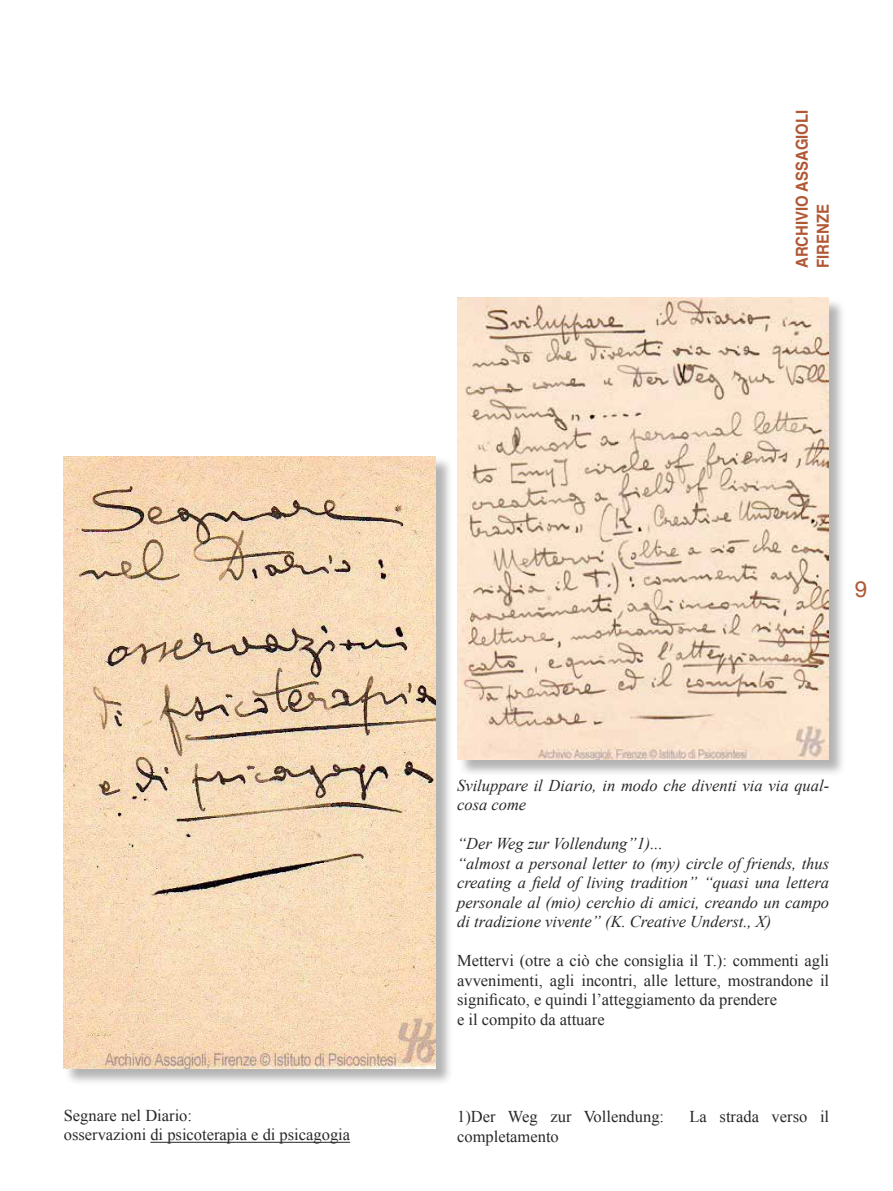
<style>
.page{position:relative;width:893px;height:1191px;background:#fff}
.page>*{position:absolute;margin:0;border:0;box-sizing:border-box;transform-origin:0 0}
.t1{font:22.5px "Helvetica Neue";color:#b15734}
.t2{font:16.5px/19.5px "Times New Roman";color:#282828}
.t3{font:italic 16.5px/19.5px "Times New Roman";color:#282828}
.t4{font:700 16.5px/21px "Helvetica";color:#b15734;scale:.9 1}
</style>
<div class="page">
<div style="left:65px;top:457px;width:388px;height:628px;background:#282828;opacity:.35"></div>
<img style="left:64px;top:456px;width:372px;height:612px">
<hr style="left:150px;top:1141px;width:200px;height:1px;background:#282828">
<div style="left:458px;top:298px;width:388px;height:478px;background:#282828;opacity:.35"></div>
<img style="left:457px;top:298px;width:372px;height:461px">
<p class="t4" style="left:792px;top:268px;width:177px;rotate:-90deg">ARCHIVIO ASSAGIOLI<br>FIRENZE</p>
<p class="t2" style="left:64px;top:1105px;width:288px">Segnare nel Diario:<br>osservazioni di psicoterapia e di psicagogia</p>
<h1 class="t1" style="left:855px;top:573px;width:14px">9</h1>
<p class="t3" style="left:457px;top:775px;width:374px">Sviluppare il Diario, in modo che diventi via via qual&shy;cosa come</p>
<p class="t3" style="left:457px;top:833px;width:374px">“Der Weg zur Vollendung”1)...<br>“almost a personal letter to (my) circle of friends, thus creating a field of living tradition” “quasi una lettera personale al (mio) cerchio di amici, creando un campo di tradizione vivente” (K. Creative Underst., X)</p>
<p class="t2" style="left:457px;top:950px;width:374px">Mettervi (otre a ciò che consiglia il T.): commenti agli avvenimenti, agli incontri, alle letture, mostrandone il significato, e quindi l’atteggiamento da prendere<br>e il compito da attuare</p>
<p class="t2" style="left:457px;top:1106px;width:209px">1)Der Weg zur Vollendung:</p>
<p class="t2" style="left:689px;top:1106px;width:141px">La strada verso il</p>
<p class="t2" style="left:457px;top:1126px;width:103px">completamento</p>
</div>
